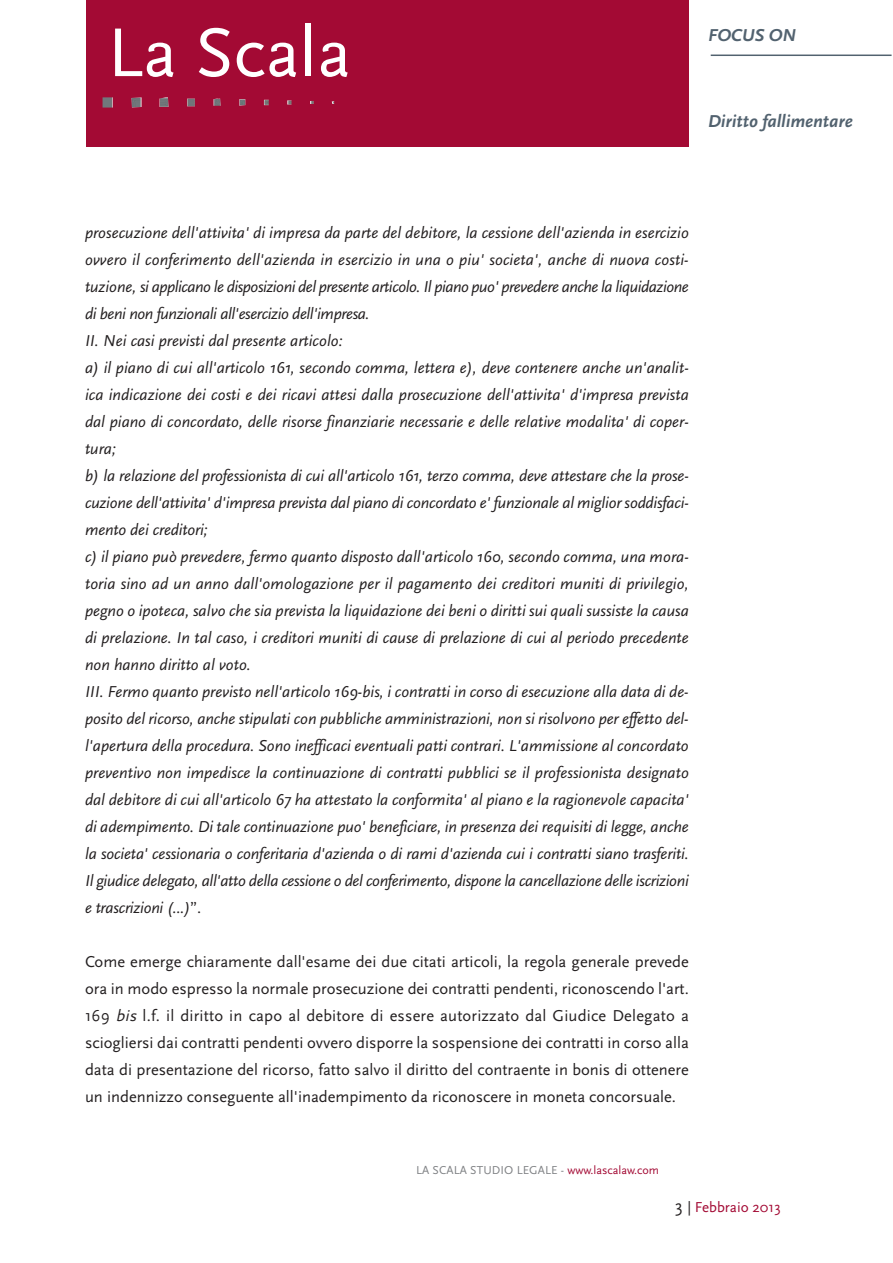
<style>
.page{position:relative;width:893px;height:1263px;background:#fff}
.page>*{position:absolute;margin:0;border:0;box-sizing:border-box;transform-origin:0 0}
.t1{font:72px "Scala Sans";color:#fff}
.t2{font:italic 700 18px "Scala Sans";color:#52626f}
.t3{font:italic 16.5px/27px "Scala Sans";color:#231f20}
.t4{font:16.5px/27px "Scala Sans";color:#231f20;text-align:justify}
.t5{font:15px "Scala Sans";color:#a30a34}
.t6{font:12px "Scala Sans";letter-spacing:.01em;color:#808285}
.s1{font-style:normal}
.s2{font-style:italic}
.s3{color:#a30a34}
.s4{font-size:18px;color:#231f20}
.s5{color:#231f20}
</style>
<div class="page">
<div style="left:86px;top:0;width:603px;height:147px;background:#a30a34"></div>
<hr style="left:711px;top:55px;width:180px;height:1px;background:#52626f">
<img style="left:103px;top:97px;width:231px;height:11px">
<h1 class="t1" style="left:107px;top:14px;width:246px">La Scala</h1>
<p class="t2" style="left:708px;top:25px;width:90px">FOCUS ON</p>
<p class="t2" style="left:708px;top:111px;width:146px">Diritto fallimentare</p>
<p class="t3" style="left:85px;top:220px;width:605px">prosecuzione dell'attivita' di impresa da parte del debitore, la cessione dell'azienda in esercizio ovvero il conferimento dell'azienda in esercizio in una o piu' societa', anche di nuova costi&shy;tuzione, si applicano le disposizioni del presente articolo. Il piano puo' prevedere anche la liquidazione di beni non funzionali all'esercizio dell'impresa.<br>II. Nei casi previsti dal presente articolo:<br>a) il piano di cui all'articolo 161, secondo comma, lettera e), deve contenere anche un'analit&shy;ica indicazione dei costi e dei ricavi attesi dalla prosecuzione dell'attivita' d'impresa prevista dal piano di concordato, delle risorse finanziarie necessarie e delle relative modalita' di coper&shy;tura;<br>b) la relazione del professionista di cui all'articolo 161, terzo comma, deve attestare che la prose&shy;cuzione dell'attivita' d'impresa prevista dal piano di concordato e' funzionale al miglior soddisfaci&shy;mento dei creditori;<br>c) il piano può prevedere, fermo quanto disposto dall'articolo 160, secondo comma, una mora&shy;toria sino ad un anno dall'omologazione per il pagamento dei creditori muniti di privilegio, pegno o ipoteca, salvo che sia prevista la liquidazione dei beni o diritti sui quali sussiste la causa di prelazione. In tal caso, i creditori muniti di cause di prelazione di cui al periodo precedente non hanno diritto al voto.<br>III. Fermo quanto previsto nell'articolo 169-bis, i contratti in corso di esecuzione alla data di de&shy;posito del ricorso, anche stipulati con pubbliche amministrazioni, non si risolvono per effetto del&shy;l'apertura della procedura. Sono inefficaci eventuali patti contrari. L'ammissione al concordato preventivo non impedisce la continuazione di contratti pubblici se il professionista designato dal debitore di cui all'articolo 67 ha attestato la conformita' al piano e la ragionevole capacita' di adempimento. Di tale continuazione puo' beneficiare, in presenza dei requisiti di legge, anche la societa' cessionaria o conferitaria d'azienda o di rami d'azienda cui i contratti siano trasferiti.<br>Il giudice delegato, all'atto della cessione o del conferimento, dispone la cancellazione delle iscrizioni e trascrizioni (...)<span class="s1">”.</span></p>
<p class="t4" style="left:85px;top:949px;width:605px">Come emerge chiaramente dall'esame dei due citati articoli, la regola generale prevede ora in modo espresso la normale prosecuzione dei contratti pendenti, riconoscendo l'art.<br>169 <span class="s2">bis</span> l.f. il diritto in capo al debitore di essere autorizzato dal Giudice Delegato a sciogliersi dai contratti pendenti ovvero disporre la sospensione dei contratti in corso alla data di presentazione del ricorso, fatto salvo il diritto del contraente in bonis di ottenere un indennizzo conseguente all'inadempimento da riconoscere in moneta concorsuale.</p>
<p class="t6" style="left:416px;top:1163px;width:244px">LA SCALA STUDIO LEGALE - <span class="s3">www.lascalaw.com</span></p>
<p class="t5" style="left:675px;top:1199px;width:107px"><span class="s4">3</span> <span class="s5">|</span> Febbraio 2013</p>
</div>
